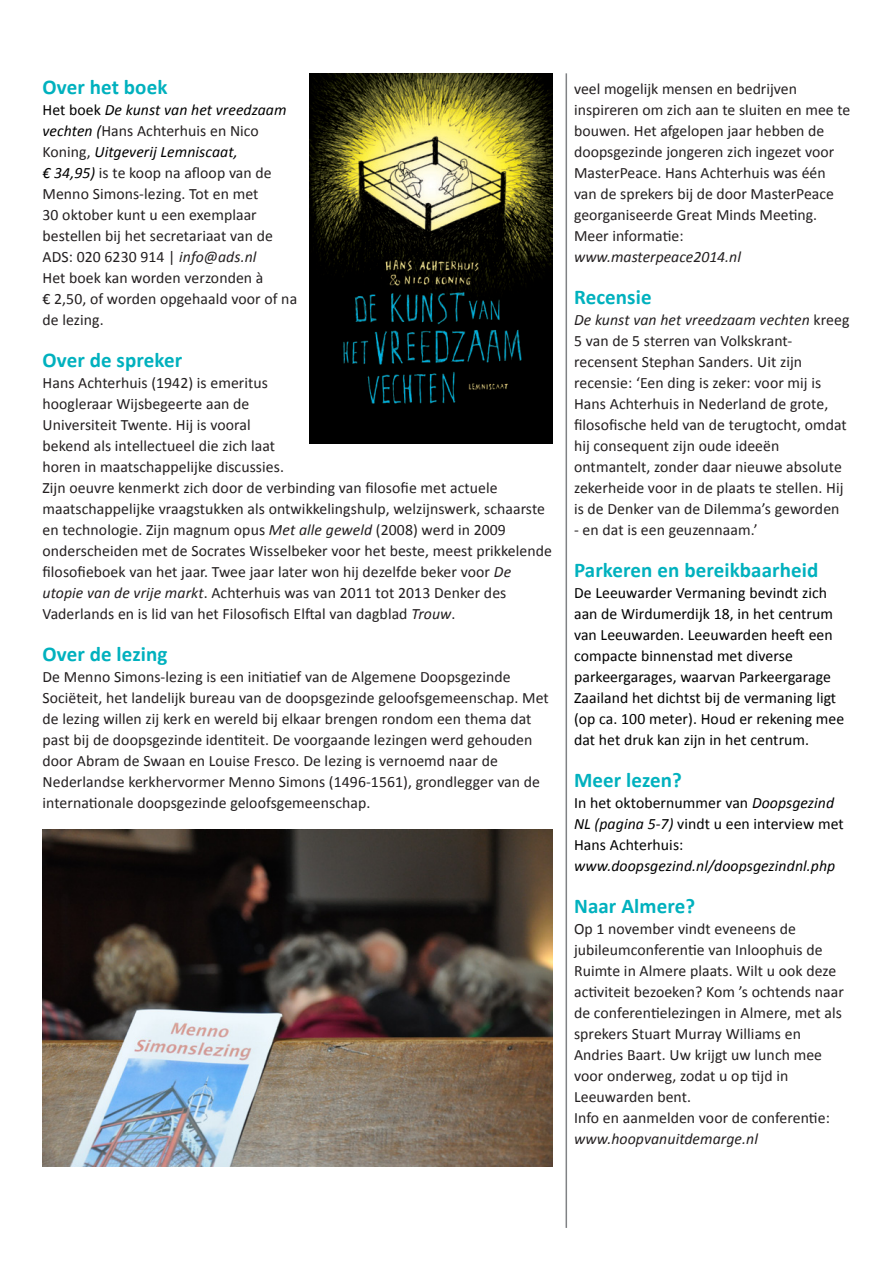
<style>
.page{position:relative;width:893px;height:1263px;background:#fff}
.page>*{position:absolute;margin:0;border:0;box-sizing:border-box;transform-origin:0 0}
.plat{font:700 21px "Calibri";letter-spacing:.005em;color:#00b1be}
.plat-2{font:15.75px/21px "Calibri";letter-spacing:.005em;color:#231f20}
.plat-3{font:15.75px/21px "Calibri";letter-spacing:.005em;color:#000}
.plat-4{font:italic 15.75px/21px "Calibri";letter-spacing:.005em;color:#000}
.t1{font:italic 15.75px "Calibri";color:#231f20}
.s1{font-style:normal}
.s2{font-style:normal;color:#231f20}
.s3{font-style:italic;color:#000}
.s4{font-style:italic}
</style>
<div class="page">
<hr style="left:566px;top:73px;width:1px;height:1155px;background:#808285">
<img style="left:309px;top:73px;width:244px;height:370px">
<img style="left:43px;top:829px;width:510px;height:337px">
<p class="plat" style="left:43px;top:73px;width:126px">Over het boek</p>
<p class="plat-4" style="left:43px;top:98px;width:246px"><span class="s1">Het boek</span> De kunst van het vreedzaam vechten (<span class="s2">Hans Achterhuis en Nico<br>Koning,</span> Uitgeverij Lemniscaat,</p>
<p class="plat-2" style="left:43px;top:162px;width:231px"><span class="s3">€ 34,95)</span> is te koop na afloop van de<br>Menno Simons-lezing. Tot en met</p>
<p class="plat-2" style="left:43px;top:204px;width:232px">30 oktober kunt u een exemplaar bestellen bij het secretariaat van de<br>ADS: 020 6230 914 | <span class="s4">info@ads.nl</span></p>
<p class="plat-2" style="left:43px;top:267px;width:222px">Het boek kan worden verzonden à</p>
<p class="plat-2" style="left:43px;top:288px;width:256px">€ 2,50, of worden opgehaald voor of na de lezing.</p>
<p class="plat" style="left:43px;top:346px;width:141px">Over de spreker</p>
<p class="plat-2" style="left:43px;top:372px;width:511px">Hans Achterhuis (1942) is emeritus<br>hoogleraar Wijsbegeerte aan de<br>Universiteit Twente. Hij is vooral<br>bekend als intellectueel die zich laat<br>horen in maatschappelijke discussies.<br>Zijn oeuvre kenmerkt zich door de verbinding van filosofie met actuele maatschappelijke vraagstukken als ontwikkelingshulp, welzijnswerk, schaarste en technologie. Zijn magnum opus <span class="s4">Met alle geweld</span> (2008) werd in 2009 onderscheiden met de Socrates Wisselbeker voor het beste, meest prikkelende filosofieboek van het jaar. Twee jaar later won hij dezelfde beker voor <span class="s4">De utopie van de vrije markt</span>. Achterhuis was van 2011 tot 2013 Denker des Vaderlands en is lid van het Filosofisch Elftal van dagblad <span class="s4">Trouw</span>.</p>
<p class="plat" style="left:43px;top:640px;width:126px">Over de lezing</p>
<p class="plat-2" style="left:43px;top:666px;width:508px">De Menno Simons-lezing is een initiatief van de Algemene Doopsgezinde Sociëteit, het landelijk bureau van de doopsgezinde geloofsgemeenschap. Met de lezing willen zij kerk en wereld bij elkaar brengen rondom een thema dat past bij de doopsgezinde identiteit. De voorgaande lezingen werd gehouden door Abram de Swaan en Louise Fresco. De lezing is vernoemd naar de Nederlandse kerkhervormer Menno Simons (1496-1561), grondlegger van de internationale doopsgezinde geloofsgemeenschap.</p>
<p class="plat-2" style="left:574px;top:78px;width:278px">veel mogelijk mensen en bedrijven inspireren om zich aan te sluiten en mee te bouwen. Het afgelopen jaar hebben de doopsgezinde jongeren zich ingezet voor MasterPeace. Hans Achterhuis was één van de sprekers bij de door MasterPeace georganiseerde Great Minds Meeting.<br>Meer informatie:</p>
<p class="t1" style="left:574px;top:246px;width:168px">www.masterpeace2014.nl</p>
<p class="plat" style="left:574px;top:283px;width:79px">Recensie</p>
<p class="plat-2" style="left:574px;top:309px;width:277px"><span class="s4">De kunst van het vreedzaam vechten</span> kreeg 5 van de 5 sterren van Volkskrant&shy;recensent Stephan Sanders. Uit zijn recensie: ‘Een ding is zeker: voor mij is Hans Achterhuis in Nederland de grote, filosofische held van de terugtocht, omdat hij consequent zijn oude ideeën ontmantelt, zonder daar nieuwe absolute zekerheide voor in de plaats te stellen. Hij is de Denker van de Dilemma’s geworden</p>
<p class="plat-2" style="left:574px;top:519px;width:185px">- en dat is een geuzennaam.’</p>
<p class="plat" style="left:574px;top:556px;width:246px">Parkeren en bereikbaarheid</p>
<p class="plat-3" style="left:574px;top:582px;width:272px">De Leeuwarder Vermaning bevindt zich aan de Wirdumerdijk 18, in het centrum van Leeuwarden. Leeuwarden heeft een compacte binnenstad met diverse parkeergarages, waarvan Parkeergarage Zaailand het dichtst bij de vermaning ligt (op ca. 100 meter). Houd er rekening mee dat het druk kan zijn in het centrum.</p>
<p class="plat" style="left:574px;top:766px;width:109px">Meer lezen?</p>
<p class="plat-3" style="left:574px;top:792px;width:271px">In het oktobernummer van <span class="s4">Doopsgezind<br>NL (pagina 5-7)</span> vindt u een interview met<br>Hans Achterhuis:</p>
<p class="plat-4" style="left:574px;top:854px;width:263px">www.doopsgezind.nl/doopsgezindnl.php</p>
<p class="plat" style="left:574px;top:892px;width:122px">Naar Almere?</p>
<p class="plat-2" style="left:574px;top:918px;width:271px">Op 1 november vindt eveneens de jubileumconferentie van Inloophuis de Ruimte in Almere plaats. Wilt u ook deze activiteit bezoeken? Kom ’s ochtends naar de conferentielezingen in Almere, met als sprekers Stuart Murray Williams en Andries Baart. Uw krijgt uw lunch mee voor onderweg, zodat u op tijd in Leeuwarden bent.</p>
<p class="plat-2" style="left:574px;top:1107px;width:257px">Info en aanmelden voor de conferentie: <span class="s4">www.hoopvanuitdemarge.nl</span></p>
</div>
